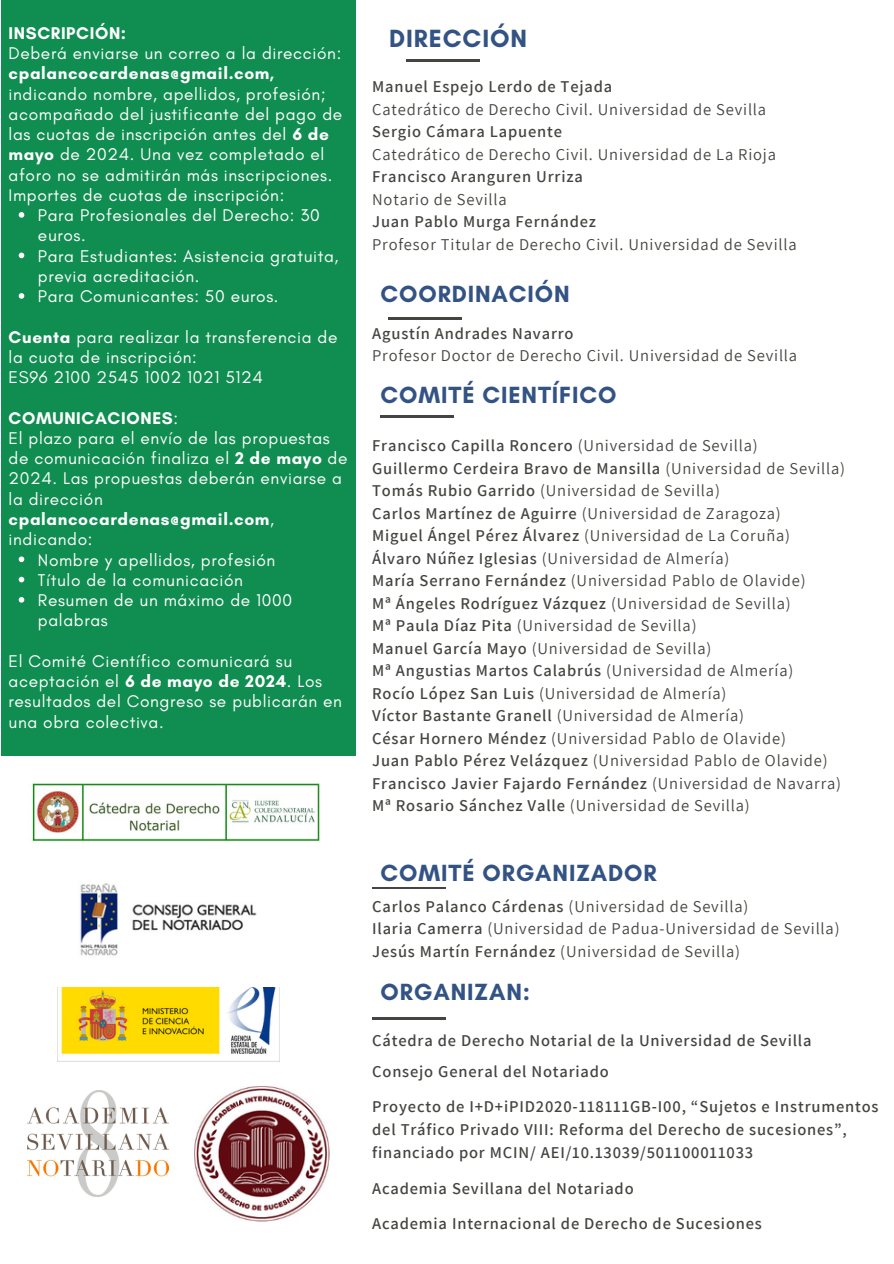
<style>
.page{position:relative;width:894px;height:1264px;background:#fff}
.page>*{position:absolute;margin:0;border:0;box-sizing:border-box;transform-origin:0 0}
.t1{font:700 25.35px "Glacial Indifference";letter-spacing:.035em;color:#335384}
.t2{font:700 23.85px "Glacial Indifference";letter-spacing:.035em;color:#335384}
.t3{font:17.25px/20.2px "Glacial Indifference";letter-spacing:.035em;color:#fff}
.t4{font:700 17.25px "Glacial Indifference";letter-spacing:.035em;color:#fff}
.t5{font:16.5px "Assistant";letter-spacing:.05em;color:#444440}
.t6{font:600 16.5px/23px "Assistant";letter-spacing:.05em;color:#444440}
.s1{font-weight:700}
.s2{font-weight:400}
.s3{font-weight:600}
</style>
<div class="page">
<div style="left:1px;top:0;width:354px;height:756px;background:#108d50"></div>
<hr style="left:406px;top:60px;width:73px;height:1px;background:#444440">
<hr style="left:388px;top:318px;width:74px;height:1px;background:#444440">
<hr style="left:380px;top:416px;width:74px;height:1px;background:#444440">
<hr style="left:372px;top:887px;width:73px;height:1px;background:#444440">
<img style="left:61px;top:987px;width:215px;height:67px">
<hr style="left:372px;top:1017px;width:73px;height:2px;background:#444440">
<img style="left:32px;top:783px;width:288px;height:58px">
<img style="left:80px;top:883px;width:177px;height:73px">
<img style="left:28px;top:1090px;width:140px;height:106px">
<img style="left:194px;top:1086px;width:135px;height:135px">
<svg style="left:19px;top:212px;width:5px;height:6px"></svg>
<svg style="left:19px;top:252px;width:5px;height:6px"></svg>
<svg style="left:19px;top:293px;width:5px;height:6px"></svg>
<svg style="left:19px;top:556px;width:5px;height:6px"></svg>
<svg style="left:19px;top:576px;width:5px;height:6px"></svg>
<svg style="left:19px;top:597px;width:5px;height:5px"></svg>
<p class="t4" style="left:9px;top:22px;width:119px">INSCRIPCIÓN:</p>
<p class="t3" style="left:9px;top:43px;width:334px">Deberá enviarse un correo a la dirección:</p>
<p class="t4" style="left:9px;top:63px;width:267px">cpalancocardenas@gmail.com,</p>
<p class="t3" style="left:9px;top:83px;width:335px">indicando nombre, apellidos, profesión; acompañado del justificante del pago de las cuotas de inscripción antes del <span class="s1">6 de mayo</span> de 2024. Una vez completado el aforo no se admitirán más inscripciones.<br>Importes de cuotas de inscripción:</p>
<p class="t3" style="left:38px;top:205px;width:302px">Para Profesionales del Derecho: 30 euros.<br>Para Estudiantes: Asistencia gratuita, previa acreditación.<br>Para Comunicantes: 50 euros.</p>
<p class="t3" style="left:9px;top:326px;width:330px"><span class="s1">Cuenta</span> para realizar la transferencia de la cuota de inscripción:<br>ES96 2100 2545 1002 1021 5124</p>
<p class="t4" style="left:9px;top:407px;width:171px">COMUNICACIONES<span class="s2">:</span></p>
<p class="t3" style="left:9px;top:428px;width:323px">El plazo para el envío de las propuestas</p>
<p class="t3" style="left:9px;top:448px;width:340px">de comunicación finaliza el <span class="s1">2 de mayo</span> de</p>
<p class="t3" style="left:9px;top:468px;width:335px">2024. Las propuestas deberán enviarse a</p>
<p class="t3" style="left:9px;top:488px;width:96px">la dirección</p>
<p class="t4" style="left:9px;top:508px;width:267px">cpalancocardenas@gmail.com<span class="s2">,</span></p>
<p class="t3" style="left:9px;top:529px;width:85px">indicando:</p>
<p class="t3" style="left:38px;top:549px;width:239px">Nombre y apellidos, profesión</p>
<p class="t3" style="left:38px;top:569px;width:206px">Título de la comunicación</p>
<p class="t3" style="left:38px;top:590px;width:256px">Resumen de un máximo de 1000</p>
<p class="t3" style="left:38px;top:610px;width:71px">palabras</p>
<p class="t3" style="left:9px;top:650px;width:335px">El Comité Científico comunicará su aceptación el <span class="s1">6 de mayo de 2024</span>. Los resultados del Congreso se publicarán en una obra colectiva.</p>
<h1 class="t1" style="left:389px;top:23px;width:140px">DIRECCIÓN</h1>
<p class="t6" style="left:372px;top:74px;width:241px">Manuel Espejo Lerdo de Tejada</p>
<p class="t5" style="left:372px;top:98px;width:395px">Catedrático de Derecho Civil. Universidad de Sevilla</p>
<p class="t6" style="left:372px;top:119px;width:191px">Sergio Cámara Lapuente</p>
<p class="t5" style="left:372px;top:143px;width:405px">Catedrático de Derecho Civil. Universidad de La Rioja</p>
<p class="t6" style="left:372px;top:164px;width:212px">Francisco Aranguren Urriza</p>
<p class="t5" style="left:372px;top:188px;width:136px">Notario de Sevilla</p>
<p class="t6" style="left:372px;top:209px;width:225px">Juan Pablo Murga Fernández</p>
<p class="t5" style="left:372px;top:233px;width:426px">Profesor Titular de Derecho Civil. Universidad de Sevilla</p>
<h1 class="t2" style="left:380px;top:279px;width:190px">COORDINACIÓN</h1>
<p class="t6" style="left:372px;top:321px;width:203px">Agustín Andrades Navarro</p>
<p class="t5" style="left:372px;top:344px;width:426px">Profesor Doctor de Derecho Civil. Universidad de Sevilla</p>
<h1 class="t2" style="left:380px;top:381px;width:237px">COMITÉ CIENTÍFICO</h1>
<p class="t6" style="left:372px;top:434px;width:387px">Francisco Capilla Roncero <span class="s2">(Universidad de Sevilla)</span></p>
<p class="t6" style="left:372px;top:456px;width:474px">Guillermo Cerdeira Bravo de Mansilla <span class="s2">(Universidad de Sevilla)</span></p>
<p class="t5" style="left:372px;top:479px;width:349px"><span class="s3">Tomás Rubio Garrido</span> (Universidad de Sevilla)</p>
<p class="t6" style="left:372px;top:501px;width:410px">Carlos Martínez de Aguirre <span class="s2">(Universidad de Zaragoza)</span></p>
<p class="t6" style="left:372px;top:524px;width:419px">Miguel Ángel Pérez Álvarez <span class="s2">(Universidad de La Coruña)</span></p>
<p class="t5" style="left:372px;top:547px;width:358px"><span class="s3">Álvaro Núñez Iglesias</span> (Universidad de Almería)</p>
<p class="t5" style="left:372px;top:569px;width:435px"><span class="s3">María Serrano Fernández</span> (Universidad Pablo de Olavide)</p>
<p class="t6" style="left:372px;top:591px;width:420px">Mª Ángeles Rodríguez Vázquez <span class="s2">(Universidad de Sevilla)</span></p>
<p class="t5" style="left:372px;top:614px;width:326px"><span class="s3">Mª Paula Díaz Pita</span> (Universidad de Sevilla)</p>
<p class="t5" style="left:372px;top:637px;width:341px"><span class="s3">Manuel García Mayo</span> (Universidad de Sevilla)</p>
<p class="t6" style="left:372px;top:659px;width:422px">Mª Angustias Martos Calabrús <span class="s2">(Universidad de Almería)</span></p>
<p class="t5" style="left:372px;top:682px;width:355px"><span class="s3">Rocío López San Luis</span> (Universidad de Almería)</p>
<p class="t5" style="left:372px;top:704px;width:373px"><span class="s3">Víctor Bastante Granell</span> (Universidad de Almería)</p>
<p class="t5" style="left:372px;top:727px;width:415px"><span class="s3">César Hornero Méndez</span> (Universidad Pablo de Olavide)</p>
<p class="t5" style="left:372px;top:749px;width:457px"><span class="s3">Juan Pablo Pérez Velázquez</span> (Universidad Pablo de Olavide)</p>
<p class="t6" style="left:372px;top:771px;width:470px">Francisco Javier Fajardo Fernández <span class="s2">(Universidad de Navarra)</span></p>
<p class="t5" style="left:372px;top:794px;width:379px"><span class="s3">Mª Rosario Sánchez Valle</span> (Universidad de Sevilla)</p>
<h1 class="t2" style="left:380px;top:858px;width:277px">COMITÉ ORGANIZADOR</h1>
<p class="t5" style="left:372px;top:894px;width:377px"><span class="s3">Carlos Palanco Cárdenas</span> (Universidad de Sevilla)</p>
<p class="t5" style="left:372px;top:917px;width:468px"><span class="s3">Ilaria Camerra</span> (Universidad de Padua-Universidad de Sevilla)</p>
<p class="t5" style="left:372px;top:939px;width:369px"><span class="s3">Jesús Martín Fernández</span> (Universidad de Sevilla)</p>
<h1 class="t2" style="left:380px;top:977px;width:151px">ORGANIZAN:</h1>
<h2 class="t6" style="left:372px;top:1028px;width:440px">Cátedra de Derecho Notarial de la Universidad de Sevilla</h2>
<h2 class="t6" style="left:372px;top:1059px;width:238px">Consejo General del Notariado</h2>
<h2 class="t6" style="left:372px;top:1094px;width:507px">Proyecto de I+D+iPID2020-118111GB-I00, “Sujetos e Instrumentos del Tráfico Privado VIII: Reforma del Derecho de sucesiones”, financiado por MCIN/ AEI/10.13039/501100011033</h2>
<h2 class="t6" style="left:372px;top:1176px;width:263px">Academia Sevillana del Notariado</h2>
<h2 class="t6" style="left:372px;top:1211px;width:391px">Academia Internacional de Derecho de Sucesiones</h2>
</div>
